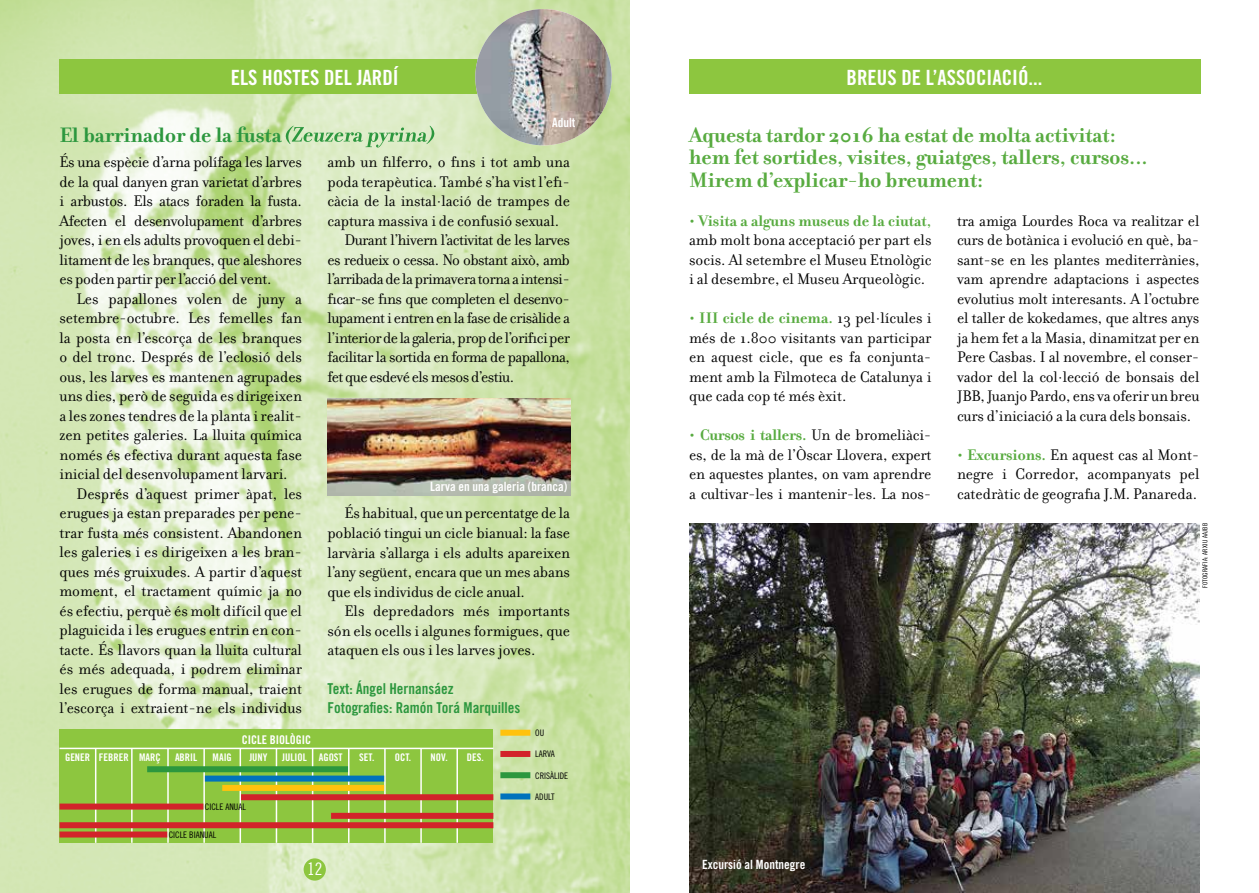
<style>
.page{position:relative;width:1259px;height:893px;background:#fff}
.page>*{position:absolute;margin:0;border:0;box-sizing:border-box;transform-origin:0 0}
.t1{font:700 22.5px/22.5px "Filosofia";color:#58ab40}
.t2{font:700 22.5px "Filosofia";color:#2c973e}
.t3{font:21px "Trade Gothic Bold Cond Twenty";color:#fff}
.t4{font:17.25px "Trade Gothic Cond Eighteen";color:#fff}
.t5{font:16.5px/19.5px "Filosofia";letter-spacing:-.005em;color:#000;text-align:justify}
.t6{font:16.5px "Filosofia";letter-spacing:-.035em;color:#000}
.t7{font:700 16.5px "Filosofia";color:#58ab40}
.t8{font:15px/19.5px "Trade Gothic Bold Cond Twenty";color:#2c973e}
.t9{font:12.75px "Trade Gothic Bold Cond Twenty";color:#fff}
.t10{font:12px "Trade Gothic Bold Cond Twenty";color:#fff}
.t11{font:10.5px "Trade Gothic Bold Cond Twenty";color:#fff}
.t12{font:9px "Trade Gothic Cond Eighteen";color:#000}
.t13{font:6.75px "Trade Gothic Cond Eighteen";letter-spacing:.02em;color:#000}
.s1{font-weight:700;color:#58ab40}
</style>
<div class="page">
<img style="left:0;top:0;width:629px;height:893px">
<div style="left:304px;top:858px;width:22px;height:23px;background:#8dc63f;border-radius:50%"></div>
<div style="left:60px;top:730px;width:433px;height:113px;background:#8dc63f"></div>
<img style="left:689px;top:523px;width:510px;height:370px">
<div style="left:689px;top:60px;width:511px;height:34px;background:#8dc63f"></div>
<svg style="left:285px;top:125px;width:150px;height:23px;background:#badbac"></svg>
<div style="left:60px;top:60px;width:510px;height:34px;background:#8dc63f"></div>
<img style="left:475px;top:9px;width:136px;height:136px;border-radius:68px">
<img style="left:327px;top:398px;width:243px;height:97px">
<div style="left:500px;top:730px;width:30px;height:6px;background:#ffc20e"></div>
<div style="left:500px;top:751px;width:30px;height:6px;background:#d2232a"></div>
<div style="left:500px;top:772px;width:30px;height:6px;background:#2c973e"></div>
<div style="left:500px;top:793px;width:30px;height:6px;background:#0072bc"></div>
<hr style="left:95px;top:748px;width:1px;height:95px;background:#fff">
<hr style="left:131px;top:748px;width:2px;height:95px;background:#fff">
<hr style="left:167px;top:748px;width:2px;height:95px;background:#fff">
<hr style="left:203px;top:748px;width:2px;height:95px;background:#fff">
<hr style="left:239px;top:748px;width:2px;height:95px;background:#fff">
<hr style="left:276px;top:748px;width:1px;height:95px;background:#fff">
<hr style="left:312px;top:748px;width:1px;height:95px;background:#fff">
<hr style="left:348px;top:748px;width:1px;height:95px;background:#fff">
<hr style="left:384px;top:748px;width:2px;height:95px;background:#fff">
<hr style="left:420px;top:748px;width:2px;height:95px;background:#fff">
<hr style="left:456px;top:748px;width:2px;height:95px;background:#fff">
<hr style="left:60px;top:748px;width:433px;height:1px;background:#fff">
<div style="left:147px;top:766px;width:201px;height:6px;background:#2c973e"></div>
<div style="left:205px;top:776px;width:179px;height:6px;background:#0072bc"></div>
<div style="left:222px;top:785px;width:162px;height:6px;background:#ffc20e"></div>
<div style="left:241px;top:794px;width:252px;height:6px;background:#d2232a"></div>
<div style="left:60px;top:804px;width:143px;height:6px;background:#d2232a"></div>
<div style="left:331px;top:813px;width:162px;height:6px;background:#d2232a"></div>
<div style="left:60px;top:822px;width:433px;height:6px;background:#d2232a"></div>
<div style="left:60px;top:831px;width:107px;height:6px;background:#d2232a"></div>
<p class="t3" style="left:231px;top:65px;width:42px">Els hostes</p>
<p class="t3" style="left:324px;top:65px;width:49px">del Jardí</p>
<h1 class="t2" style="left:60px;top:121px;width:224px">El barrinador de la fusta</h1>
<p class="t9" style="left:552px;top:115px;width:25px">Adult</p>
<p class="t5" style="left:60px;top:153px;width:244px">És una espècie d’arna polífaga les larves de la qual danyen gran varietat d’arbres i arbustos. Els atacs foraden la fusta.<br>Afecten el desenvolupament d’arbres joves, i en els adults provoquen el debi&shy;litament de les branques, que aleshores es poden partir per l’acció del vent.</p>
<p class="t5" style="left:77px;top:289px;width:227px">Les papallones volen de juny a</p>
<p class="t5" style="left:60px;top:309px;width:244px">setembre-octubre. Les femelles fan</p>
<p class="t5" style="left:60px;top:328px;width:244px">la posta en l’escorça de les branques</p>
<p class="t5" style="left:60px;top:348px;width:244px">o del tronc. Després de l’eclosió dels</p>
<p class="t5" style="left:60px;top:367px;width:244px">ous, les larves es mantenen agrupades</p>
<p class="t5" style="left:60px;top:387px;width:244px">uns dies, però de seguida es dirigeixen</p>
<p class="t5" style="left:60px;top:406px;width:244px">a les zones tendres de la planta i realit-</p>
<p class="t5" style="left:60px;top:426px;width:244px">zen petites galeries. La lluita química</p>
<p class="t5" style="left:60px;top:445px;width:244px">només és efectiva durant aquesta fase</p>
<p class="t5" style="left:60px;top:465px;width:230px">inicial del desenvolupament larvari.</p>
<p class="t5" style="left:77px;top:484px;width:227px">Després d’aquest primer àpat, les</p>
<p class="t5" style="left:60px;top:504px;width:244px">erugues ja estan preparades per pene-</p>
<p class="t5" style="left:60px;top:523px;width:244px">trar fusta més consistent. Abandonen</p>
<p class="t5" style="left:60px;top:543px;width:244px">les galeries i es dirigeixen a les bran-</p>
<p class="t5" style="left:60px;top:562px;width:244px">ques més gruixudes. A partir d’aquest</p>
<p class="t5" style="left:60px;top:582px;width:244px">moment, el tractament químic ja no</p>
<p class="t5" style="left:60px;top:601px;width:244px">és efectiu, perquè és molt difícil que el</p>
<p class="t5" style="left:60px;top:621px;width:244px">plaguicida i les erugues entrin en con-</p>
<p class="t5" style="left:60px;top:640px;width:244px">tacte. És llavors quan la lluita cultural</p>
<p class="t5" style="left:60px;top:660px;width:244px">és més adequada, i podrem eliminar</p>
<p class="t5" style="left:60px;top:679px;width:244px">les erugues de forma manual, traient</p>
<p class="t5" style="left:60px;top:699px;width:244px">l’escorça i extraient-ne els individus</p>
<p class="t5" style="left:327px;top:153px;width:244px">amb un filferro, o fins i tot amb una</p>
<p class="t5" style="left:327px;top:172px;width:244px">poda terapèutica. També s’ha vist l’efi-</p>
<p class="t5" style="left:327px;top:192px;width:244px">càcia de la instal·lació de trampes de</p>
<p class="t5" style="left:327px;top:211px;width:233px">captura massiva i de confusió sexual.</p>
<p class="t6" style="left:344px;top:231px;width:227px">Durant l’hivern l’activitat de les larves</p>
<p class="t6" style="left:327px;top:251px;width:244px">es redueix o cessa. No obstant això, amb</p>
<p class="t6" style="left:327px;top:270px;width:244px">l’arribada de la primavera torna a intensi-</p>
<p class="t6" style="left:327px;top:290px;width:244px">ficar-se fins que completen el desenvo-</p>
<p class="t6" style="left:327px;top:309px;width:244px">lupament i entren en la fase de crisàlide a</p>
<p class="t6" style="left:327px;top:329px;width:244px">l’interior de la galeria, prop de l’orifici per</p>
<p class="t6" style="left:327px;top:348px;width:244px">facilitar la sortida en forma de papallona,</p>
<p class="t6" style="left:327px;top:368px;width:188px">fet que esdevé els mesos d’estiu.</p>
<p class="t9" style="left:430px;top:479px;width:139px">Larva en una galeria (branca)</p>
<p class="t5" style="left:327px;top:504px;width:244px;text-indent:17px">És habitual, que un percentatge de la població tingui un cicle bianual: la fase larvària s’allarga i els adults apareixen l’any següent, encara que un mes abans que els individus de cicle anual.</p>
<p class="t5" style="left:327px;top:601px;width:244px;text-indent:17px">Els depredadors més importants són els ocells i algunes formigues, que ataquen els ous i les larves joves.</p>
<p class="t8" style="left:327px;top:679px;width:194px">Text: Ángel Hernansáez<br>Fotografies: Ramón Torá Marquilles</p>
<p class="t11" style="left:65px;top:750px;width:11px">gener</p>
<p class="t10" style="left:242px;top:732px;width:12px">Cicle</p>
<p class="t10" style="left:270px;top:732px;width:6px">biol</p>
<p class="t10" style="left:290px;top:732px;width:17px">ògic</p>
<p class="t11" style="left:99px;top:750px;width:6px">febrer</p>
<p class="t11" style="left:139px;top:750px;width:23px">mar ç</p>
<p class="t11" style="left:175px;top:750px;width:6px">abril</p>
<p class="t11" style="left:213px;top:750px;width:21px">mai g</p>
<p class="t11" style="left:249px;top:750px;width:20px">jun y</p>
<p class="t11" style="left:282px;top:750px;width:6px">juliol</p>
<p class="t11" style="left:319px;top:750px;width:16px">agost</p>
<p class="t11" style="left:359px;top:750px;width:17px">set.</p>
<p class="t11" style="left:395px;top:750px;width:18px">oct.</p>
<p class="t11" style="left:430px;top:750px;width:19px">nov.</p>
<p class="t11" style="left:467px;top:750px;width:18px">des .</p>
<p class="t12" style="left:205px;top:801px;width:26px">CICLEANUA</p>
<p class="t12" style="left:242px;top:801px;width:5px">L</p>
<p class="t12" style="left:169px;top:829px;width:26px">CICLEBIANUA</p>
<p class="t12" style="left:213px;top:829px;width:5px">L</p>
<p class="t4" style="left:307px;top:859px;width:17px">12</p>
<p class="t12" style="left:535px;top:728px;width:5px">OU</p>
<p class="t12" style="left:535px;top:749px;width:9px">LARVA</p>
<p class="t12" style="left:535px;top:770px;width:5px">CRISÀ</p>
<p class="t12" style="left:554px;top:770px;width:8px">LIDE</p>
<p class="t12" style="left:535px;top:791px;width:20px">ADU LT</p>
<p class="t3" style="left:846px;top:65px;width:197px">BREUS DE L’ASSOCIACIÓ...</p>
<h1 class="t1" style="left:689px;top:123px;width:460px">Aquesta tardor 2016 ha estat de molta activitat: hem fet sortides, visites, guiatges, tallers, cursos...<br>Mirem d’explicar-ho breument:</h1>
<p class="t7" style="left:689px;top:211px;width:244px">• Visita a alguns museus de la ciutat,</p>
<p class="t5" style="left:689px;top:231px;width:244px">amb molt bona acceptació per part els socis. Al setembre el Museu Etnològic i al desembre, el Museu Arqueològic.</p>
<p class="t5" style="left:689px;top:309px;width:244px"><span class="s1">• III cicle de cinema.</span> 13 pel·lícules i més de 1.800 visitants van participar en aquest cicle, que es fa conjunta&shy;ment amb la Filmoteca de Catalunya i que cada cop té més èxit.</p>
<p class="t5" style="left:689px;top:426px;width:244px"><span class="s1">• Cursos i tallers.</span> Un de bromeliàci&shy;es, de la mà de l’Òscar Llovera, expert en aquestes plantes, on vam aprendre a cultivar-les i mantenir-les. La nos-</p>
<p class="t5" style="left:957px;top:211px;width:244px">tra amiga Lourdes Roca va realitzar el curs de botànica i evolució en què, ba&shy;sant-se en les plantes mediterrànies, vam aprendre adaptacions i aspectes evolutius molt interesants. A l’octubre el taller de kokedames, que altres anys ja hem fet a la Masia, dinamitzat per en Pere Casbas. I al novembre, el conser&shy;vador del la col·lecció de bonsais del JBB, Juanjo Pardo, ens va oferir un breu curs d’iniciació a la cura dels bonsais.</p>
<p class="t5" style="left:957px;top:445px;width:244px"><span class="s1">• Excursions.</span> En aquest cas al Mont&shy;negre i Corredor, acompanyats pel catedràtic de geografia J.M. Panareda.</p>
<p class="t13" style="left:1201px;top:588px;width:67px;rotate:-90deg">FOTOGRAFIA: ARXIU AAJBB</p>
<p class="t9" style="left:702px;top:857px;width:105px">Excursió al Montnegre</p>
</div>
